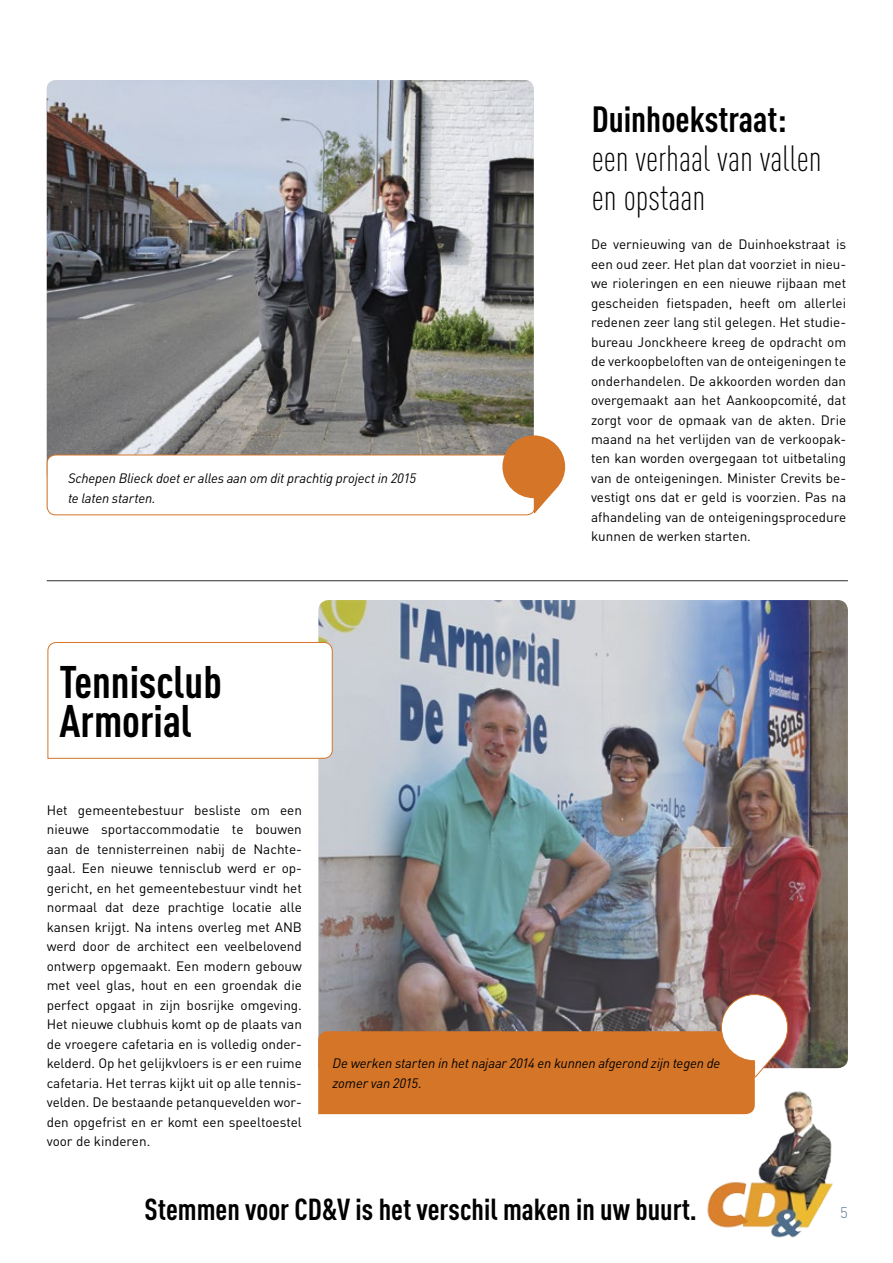
<style>
.page{position:relative;width:893px;height:1263px;background:#fff}
.page>*{position:absolute;margin:0;border:0;box-sizing:border-box;transform-origin:0 0}
.t1{font:700 45px/39px "DIN Cond";color:#000}
.t2{font:300 36px/39px "DIN Cond";color:#000}
.t3{font:700 36px "DIN Cond";color:#000}
.t4{font:700 30px "DIN Cond";color:#000}
.t5{font:300 15px "DIN";color:#577490}
.t6{font:13.5px/19.5px "DINOT";color:#000;text-align:justify}
.t7{font:italic 13.5px/19.5px "DINOT";letter-spacing:-.01em;color:#000}
</style>
<div class="page">
<img style="left:318px;top:600px;width:530px;height:468px">
<img style="left:47px;top:80px;width:487px;height:355px">
<svg style="left:47px;top:642px;width:286px;height:117px"></svg>
<svg style="left:318px;top:994px;width:470px;height:121px;background:#ba7b4b"></svg>
<img style="left:691px;top:1089px;width:142px;height:149px">
<svg style="left:46px;top:435px;width:519px;height:81px"></svg>
<hr style="left:47px;top:580px;width:801px;height:1px;background:#2c2c2b">
<p class="t7" style="left:68px;top:468px;width:350px">Schepen Blieck doet er alles aan om dit prachtig project in 2015 te laten starten.</p>
<h1 class="t1" style="left:60px;top:661px;width:164px">Tennisclub<br>Armorial</h1>
<h2 class="t3" style="left:592px;top:97px;width:196px">Duinhoekstraat:</h2>
<h2 class="t2" style="left:592px;top:139px;width:232px">een verhaal van vallen en opstaan</h2>
<p class="t6" style="left:591px;top:234px;width:257px">De vernieuwing van de Duinhoekstraat is een oud zeer. Het plan dat voorziet in nieu&shy;we rioleringen en een nieuwe rijbaan met gescheiden fietspaden, heeft om allerlei redenen zeer lang stil gelegen. Het studie&shy;bureau Jonckheere kreeg de opdracht om de verkoopbeloften van de onteigeningen te onderhandelen. De akkoorden worden dan overgemaakt aan het Aankoopcomité, dat zorgt voor de opmaak van de akten. Drie maand na het verlijden van de verkoopak&shy;ten kan worden overgegaan tot uitbetaling van de onteigeningen. Minister Crevits be&shy;vestigt ons dat er geld is voorzien. Pas na afhandeling van de onteigeningsprocedure kunnen de werken starten.</p>
<p class="t6" style="left:47px;top:800px;width:257px">Het gemeentebestuur besliste om een nieuwe sportaccommodatie te bouwen aan de tennisterreinen nabij de Nachte&shy;gaal. Een nieuwe tennisclub werd er op&shy;gericht, en het gemeentebestuur vindt het normaal dat deze prachtige locatie alle kansen krijgt. Na intens overleg met ANB werd door de architect een veelbelovend ontwerp opgemaakt. Een modern gebouw met veel glas, hout en een groendak die perfect opgaat in zijn bosrijke omgeving.<br>Het nieuwe clubhuis komt op de plaats van de vroegere cafetaria en is volledig onder&shy;kelderd. Op het gelijkvloers is er een ruime cafetaria. Het terras kijkt uit op alle tennis&shy;velden. De bestaande petanquevelden wor&shy;den opgefrist en er komt een speeltoestel voor de kinderen.</p>
<p class="t7" style="left:333px;top:1053px;width:389px">De werken starten in het najaar 2014 en kunnen afgerond zijn tegen de zomer van 2015.</p>
<h3 class="t4" style="left:145px;top:1191px;width:554px">Stemmen voor CD&amp;V is het verschil maken in uw buurt.</h3>
<p class="t5" style="left:840px;top:1203px;width:9px">5</p>
</div>
